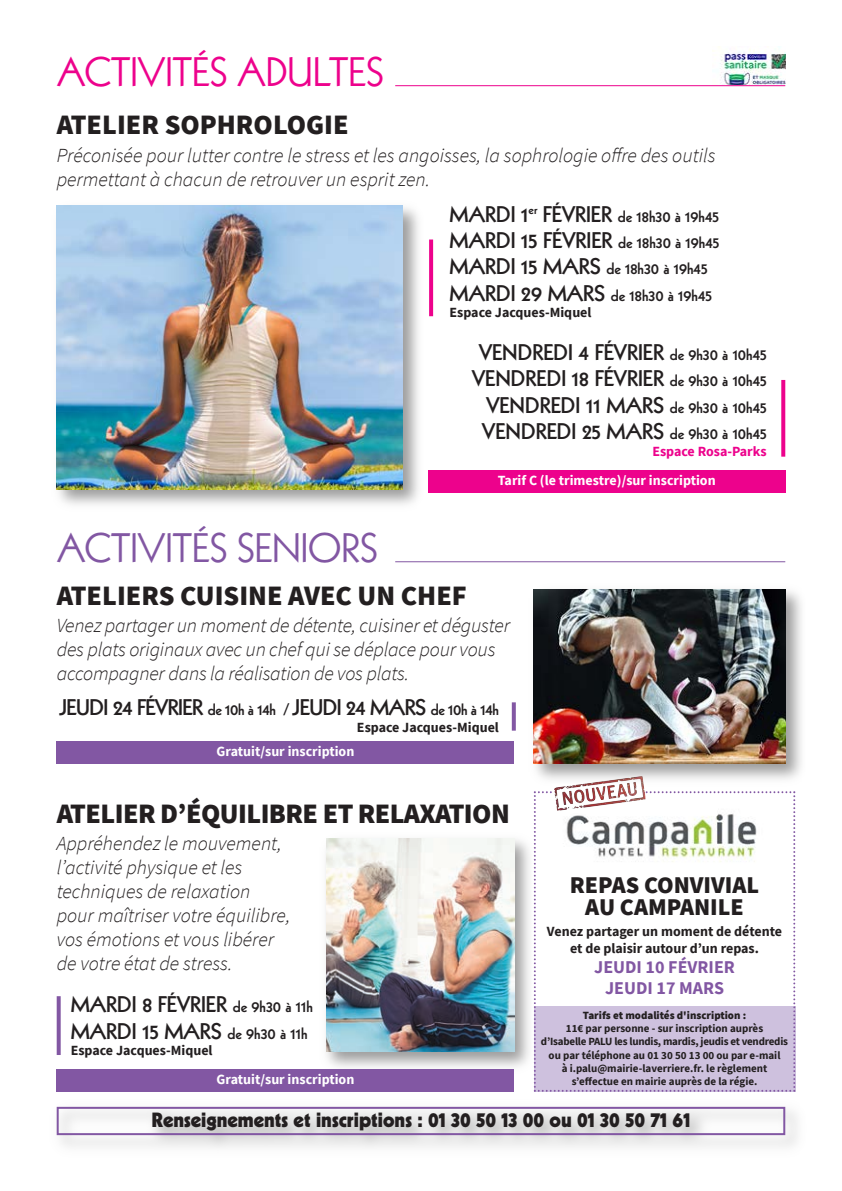
<style>
.page{position:relative;width:842px;height:1191px;background:#fff}
.page>*{position:absolute;margin:0;border:0;box-sizing:border-box;transform-origin:0 0}
.t1{font:40px "Kabel";color:#ed028c}
.t2{font:40px "Kabel";color:#8257a3}
.t3{font:900 28px "Source Sans Pro";letter-spacing:-.005em;color:#231f20}
.t4{font:900 24px "Source Sans Pro";color:#231f20}
.t5{font:800 22px "Kabel";color:#231f20}
.t6{font:800 22px "Kabel";letter-spacing:-.025em;color:#231f20}
.t7{font:italic 300 20px "Source Sans Pro";color:#231f20}
.t8{font:900 20px "Kabel";color:#231f20}
.t9{font:700 18px "Source Sans Pro";color:#8257a3}
.t10{font:800 16px "Kabel";color:#231f20}
.t11{font:700 14px "Source Sans Pro";color:#231f20}
.t12{font:700 14px "Source Sans Pro";color:#fff}
.t13{font:700 14px "Source Sans Pro";color:#ed028c}
.t14{font:700 11px "Source Sans Pro";color:#231f20}
.t15{font:700 11px "Source Sans Pro";letter-spacing:-.02em;color:#231f20}
.t16{font:900 11px "Source Sans Pro";color:#231f20}
.s1{font-size:16px}
.s2{font-size:22px}
</style>
<div class="page">
<hr style="left:395px;top:85px;width:390px;height:1px;background:#ed028c">
<svg style="left:429px;top:239px;width:4px;height:77px"></svg>
<svg style="left:781px;top:380px;width:4px;height:76px"></svg>
<div style="left:428px;top:470px;width:357px;height:22px;background:#ed028c"></div>
<div style="left:57px;top:741px;width:457px;height:22px;background:#8257a3"></div>
<img style="left:56px;top:205px;width:363px;height:300px">
<img style="left:57px;top:206px;width:346px;height:283px">
<img style="left:326px;top:831px;width:208px;height:244px">
<img style="left:326px;top:838px;width:188px;height:213px">
<img style="left:533px;top:589px;width:269px;height:191px">
<img style="left:534px;top:589px;width:251px;height:174px">
<hr style="left:395px;top:561px;width:390px;height:1px;background:#8257a3">
<div style="left:57px;top:1106px;width:728px;height:29px;border:2px solid #8257a3"></div>
<svg style="left:512px;top:702px;width:4px;height:28px"></svg>
<div style="left:57px;top:1069px;width:457px;height:22px;background:#8257a3"></div>
<svg style="left:57px;top:996px;width:4px;height:59px"></svg>
<svg style="left:534px;top:791px;width:261px;height:300px"></svg>
<div style="left:553px;top:784px;width:92px;height:29px;background:#fff"></div>
<img style="left:554px;top:776px;width:91px;height:34px">
<img style="left:712px;top:49px;width:73px;height:36px">
<p class="t1" style="left:57px;top:57px;width:329px">ACTIVITÉS ADULTES</p>
<p class="t3" style="left:57px;top:106px;width:293px">ATELIER SOPHROLOGIE</p>
<p class="t7" style="left:57px;top:142px;width:660px">Préconisée pour lutter contre le stress et les angoisses, la sophrologie offre des outils</p>
<p class="t7" style="left:57px;top:166px;width:375px">permettant à chacun de retrouver un esprit zen.</p>
<p class="t5" style="left:450px;top:206px;width:271px">MARDI 1<sup>er</sup> FÉVRIER <span class="s1">de 18h30 à 19h45</span></p>
<p class="t5" style="left:450px;top:232px;width:271px">MARDI 15 FÉVRIER <span class="s1">de 18h30 à 19h45</span></p>
<p class="t10" style="left:450px;top:263px;width:259px"><span class="s2">MARDI 15 MARS</span> de 18h30 à 19h45</p>
<p class="t10" style="left:450px;top:289px;width:264px"><span class="s2">MARDI 29 MARS</span> de 18h30 à 19h45</p>
<p class="t11" style="left:450px;top:303px;width:143px">Espace Jacques-Miquel</p>
<p class="t5" style="left:479px;top:344px;width:289px">VENDREDI 4 FÉVRIER <span class="s1">de 9h30 à 10h45</span></p>
<p class="t5" style="left:472px;top:370px;width:296px">VENDREDI 18 FÉVRIER <span class="s1">de 9h30 à 10h45</span></p>
<p class="t5" style="left:486px;top:397px;width:282px">VENDREDI 11 MARS <span class="s1">de 9h30 à 10h45</span></p>
<p class="t5" style="left:482px;top:423px;width:286px">VENDREDI 25 MARS <span class="s1">de 9h30 à 10h45</span></p>
<p class="t13" style="left:652px;top:442px;width:116px">Espace Rosa-Parks</p>
<p class="t2" style="left:57px;top:533px;width:323px">ACTIVITÉS SENIORS</p>
<p class="t12" style="left:498px;top:471px;width:219px">Tarif C (le trimestre)/sur inscription</p>
<p class="t3" style="left:57px;top:577px;width:412px">ATELIERS CUISINE AVEC UN CHEF</p>
<p class="t7" style="left:57px;top:612px;width:455px">Venez partager un moment de détente, cuisiner et déguster</p>
<p class="t7" style="left:57px;top:636px;width:440px">des plats originaux avec un chef qui se déplace pour vous</p>
<p class="t7" style="left:57px;top:660px;width:354px">accompagner dans la réalisation de vos plats.</p>
<p class="t6" style="left:60px;top:699px;width:441px">JEUDI 24 FÉVRIER <span class="s1">de 10h à 14h /</span> JEUDI 24 MARS <span class="s1">de 10h à 14h</span></p>
<p class="t11" style="left:357px;top:718px;width:143px">Espace Jacques-Miquel</p>
<p class="t12" style="left:217px;top:742px;width:139px">Gratuit/sur inscription</p>
<p class="t3" style="left:57px;top:795px;width:455px">ATELIER D’ÉQUILIBRE ET RELAXATION</p>
<p class="t7" style="left:57px;top:830px;width:227px">Appréhendez le mouvement,</p>
<p class="t7" style="left:57px;top:854px;width:187px">l’activité physique et les</p>
<p class="t7" style="left:57px;top:878px;width:195px">techniques de relaxation</p>
<p class="t7" style="left:57px;top:902px;width:235px">pour maîtriser votre équilibre,</p>
<p class="t7" style="left:57px;top:926px;width:219px">vos émotions et vous libérer</p>
<p class="t7" style="left:57px;top:950px;width:177px">de votre état de stress.</p>
<p class="t5" style="left:71px;top:996px;width:244px">MARDI 8 FÉVRIER <span class="s1">de 9h30 à 11h</span></p>
<p class="t5" style="left:71px;top:1022px;width:238px">MARDI 15 MARS <span class="s1">de 9h30 à 11h</span></p>
<p class="t11" style="left:71px;top:1041px;width:143px">Espace Jacques-Miquel</p>
<p class="t12" style="left:217px;top:1070px;width:139px">Gratuit/sur inscription</p>
<p class="t4" style="left:570px;top:869px;width:191px">REPAS CONVIVIAL</p>
<p class="t4" style="left:585px;top:891px;width:160px">AU CAMPANILE</p>
<p class="t11" style="left:547px;top:922px;width:237px">Venez partager un moment de détente</p>
<p class="t11" style="left:570px;top:939px;width:190px">et de plaisir autour d’un repas.</p>
<p class="t9" style="left:594px;top:955px;width:142px">JEUDI 10 FÉVRIER</p>
<p class="t9" style="left:605px;top:976px;width:120px">JEUDI 17 MARS</p>
<p class="t16" style="left:583px;top:1008px;width:165px">Tarifs et modalités d'inscription :</p>
<p class="t14" style="left:566px;top:1021px;width:199px">11€ par personne - sur inscription auprès</p>
<p class="t15" style="left:541px;top:1034px;width:249px">d’Isabelle PALU les lundis, mardis, jeudis et vendredis</p>
<p class="t14" style="left:549px;top:1047px;width:233px">ou par téléphone au 01 30 50 13 00 ou par e-mail</p>
<p class="t14" style="left:562px;top:1060px;width:207px">à i.palu@mairie-laverriere.fr. le règlement</p>
<p class="t14" style="left:572px;top:1074px;width:187px">s’effectue en mairie auprès de la régie.</p>
<p class="t8" style="left:152px;top:1112px;width:540px">Renseignements et inscriptions : 01 30 50 13 00 ou 01 30 50 71 61</p>
</div>
